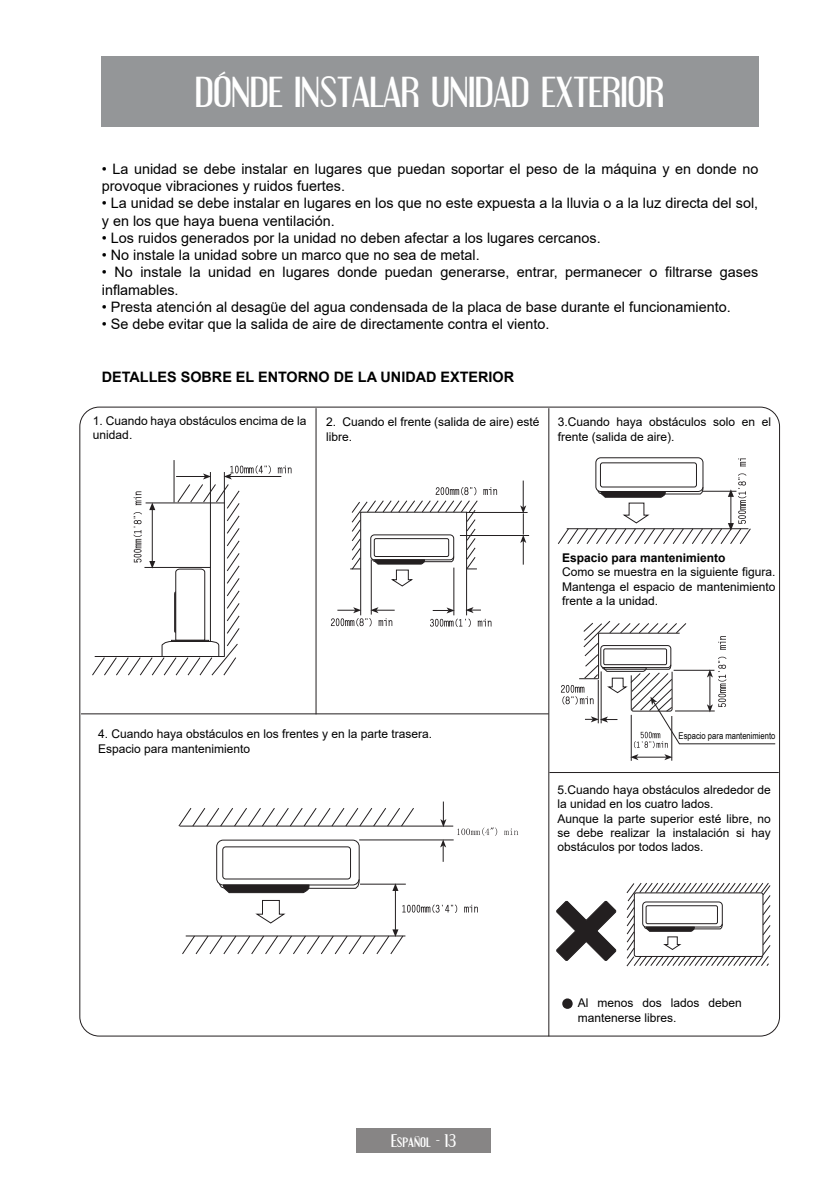
<style>
.page{position:relative;width:840px;height:1192px;background:#fff}
.page>*{position:absolute;margin:0;border:0;box-sizing:border-box;transform-origin:0 0}
.t1{font:38px "Engebrechtre";color:#fff}
.t2{font:16px "Engebrechtre";color:#fff}
.t3{font:14.4px/17.2px "Arial";color:#000}
.t4{font:700 14.4px "Arial";color:#000}
.t5{font:12px/14.4px "Arial";color:#000}
.t6{font:700 12px "Arial";color:#000}
.t7{font:9.4px "Arial Narrow";color:#000}
</style>
<div class="page">
<div style="left:101px;top:57px;width:657px;height:70px;background:#949698"></div>
<div style="left:356px;top:1129px;width:135px;height:24px;background:#878585"></div>
<div style="left:596px;top:457px;width:107px;height:35px;border:1px solid #231f20;border-radius:5px"></div>
<div style="left:600px;top:463px;width:97px;height:24px;border:1px solid #231f20;border-radius:2px"></div>
<hr style="left:81px;top:714px;width:468px;height:1px;background:#231f20">
<hr style="left:316px;top:408px;width:1px;height:306px;background:#231f20">
<hr style="left:548px;top:408px;width:1px;height:628px;background:#231f20">
<hr style="left:549px;top:772px;width:230px;height:1px;background:#231f20">
<svg style="left:558px;top:473px;width:193px;height:71px"></svg>
<svg style="left:738px;top:458px;width:8px;height:9px"></svg>
<svg style="left:278px;top:466px;width:14px;height:7px"></svg>
<svg style="left:626px;top:883px;width:145px;height:84px"></svg>
<svg style="left:556px;top:900px;width:61px;height:61px"></svg>
<div style="left:216px;top:840px;width:144px;height:45px;border:1px solid #231f20;border-radius:7px"></div>
<div style="left:222px;top:847px;width:129px;height:32px;border:1px solid #231f20;border-radius:3px"></div>
<svg style="left:219px;top:879px;width:141px;height:14px"></svg>
<hr style="left:180px;top:826px;width:273px;height:1px;background:#231f20">
<hr style="left:359px;top:840px;width:95px;height:1px;background:#231f20">
<hr style="left:360px;top:884px;width:46px;height:1px;background:#231f20">
<svg style="left:178px;top:808px;width:237px;height:19px"></svg>
<hr style="left:395px;top:890px;width:1px;height:40px;background:#231f20">
<svg style="left:392px;top:883px;width:6px;height:8px"></svg>
<svg style="left:440px;top:839px;width:6px;height:23px"></svg>
<svg style="left:440px;top:802px;width:6px;height:25px"></svg>
<hr style="left:174px;top:460px;width:1px;height:42px;background:#231f20">
<hr style="left:230px;top:476px;width:51px;height:1px;background:#231f20">
<hr style="left:460px;top:535px;width:69px;height:1px;background:#231f20">
<hr style="left:467px;top:512px;width:61px;height:1px;background:#231f20">
<svg style="left:520px;top:481px;width:6px;height:84px"></svg>
<hr style="left:454px;top:568px;width:1px;height:47px;background:#231f20">
<hr style="left:371px;top:559px;width:1px;height:56px;background:#231f20">
<svg style="left:331px;top:607px;width:64px;height:20px"></svg>
<svg style="left:562px;top:998px;width:11px;height:11px"></svg>
<svg style="left:350px;top:487px;width:147px;height:100px"></svg>
<svg style="left:430px;top:607px;width:61px;height:20px"></svg>
<hr style="left:631px;top:715px;width:1px;height:46px;background:#231f20">
<hr style="left:671px;top:716px;width:1px;height:45px;background:#231f20">
<hr style="left:636px;top:757px;width:30px;height:1px;background:#231f20">
<svg style="left:630px;top:754px;width:8px;height:6px"></svg>
<svg style="left:664px;top:754px;width:8px;height:6px"></svg>
<svg style="left:561px;top:621px;width:215px;height:127px"></svg>
<svg style="left:182px;top:900px;width:275px;height:54px"></svg>
<svg style="left:464px;top:905px;width:14px;height:8px"></svg>
<svg style="left:457px;top:827px;width:40px;height:9px"></svg>
<svg style="left:504px;top:829px;width:14px;height:6px"></svg>
<svg style="left:92px;top:465px;width:179px;height:211px"></svg>
<div style="left:171px;top:640px;width:38px;height:2px;border:1px solid #231f20"></div>
<h1 class="t1" style="left:195px;top:70px;width:471px">DÓNDE INSTALAR UNIDAD EXTERIOR</h1>
<p class="t3" style="left:102px;top:160px;width:658px">• La unidad se debe instalar en lugares que puedan soportar el peso de la máquina y en donde no provoque vibraciones y ruidos fuertes.</p>
<p class="t3" style="left:102px;top:195px;width:658px">• La unidad se debe instalar en lugares en los que no este expuesta a la lluvia o a la luz directa del sol, y en los que haya buena ventilación.</p>
<p class="t3" style="left:102px;top:229px;width:500px">• Los ruidos generados por la unidad no deben afectar a los lugares cercanos.</p>
<p class="t3" style="left:102px;top:246px;width:380px">• No instale la unidad sobre un marco que no sea de metal.</p>
<p class="t3" style="left:102px;top:264px;width:658px">• No instale la unidad en lugares donde puedan generarse, entrar, permanecer o filtrarse gases inflamables.</p>
<p class="t3" style="left:102px;top:298px;width:630px">• Presta atención al desagüe del agua condensada de la placa de base durante el funcionamiento.</p>
<p class="t3" style="left:102px;top:316px;width:449px">• Se debe evitar que la salida de aire de directamente contra el viento.</p>
<p class="t4" style="left:102px;top:366px;width:414px">DETALLES SOBRE EL ENTORNO DE LA UNIDAD EXTERIOR</p>
<p class="t5" style="left:93px;top:413px;width:215px">1. Cuando haya obstáculos encima de la unidad.</p>
<p class="t5" style="left:326px;top:415px;width:215px">2. Cuando el frente (salida de aire) esté libre.</p>
<p class="t5" style="left:558px;top:415px;width:215px">3.Cuando haya obstáculos solo en el frente (salida de aire).</p>
<p class="t6" style="left:562px;top:549px;width:165px">Espacio para mantenimiento</p>
<p class="t5" style="left:562px;top:565px;width:215px;text-align:justify">Como se muestra en la siguiente figura.<br>Mantenga el espacio de mantenimiento frente a la unidad.</p>
<p class="t5" style="left:98px;top:727px;width:336px">4. Cuando haya obstáculos en los frentes y en la parte trasera.<br>Espacio para mantenimiento</p>
<p class="t7" style="left:679px;top:729px;width:98px">Espacio para mantenimiento</p>
<p class="t5" style="left:558px;top:782px;width:215px">5.Cuando haya obstáculos alrededor de la unidad en los cuatro lados.<br>Aunque la parte superior esté libre, no se debe realizar la instalación si hay obstáculos por todos lados.</p>
<p class="t2" style="left:391px;top:1131px;width:67px">Español - 13</p>
<p class="t5" style="left:578px;top:996px;width:166px">Al menos dos lados deben mantenerse libres.</p>
</div>
